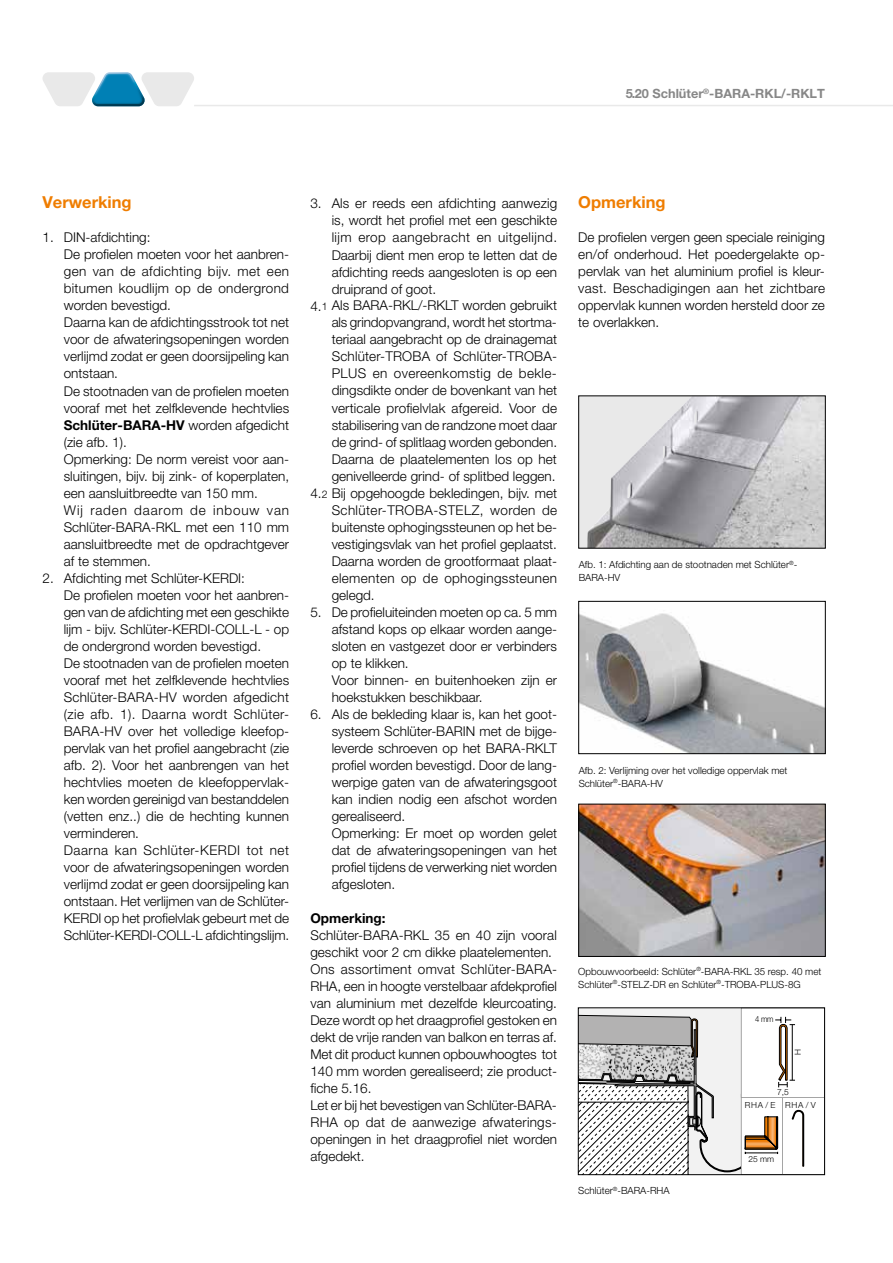
<style>
.page{position:relative;width:893px;height:1263px;background:#fff}
.page>*{position:absolute;margin:0;border:0;box-sizing:border-box;transform-origin:0 0}
.t1{font:700 16.5px "Helvetica Neue LT Pro";color:#ef7d00}
.t2{font:300 13.5px/17px "Helvetica Neue LT Pro";color:#000}
.t3{font:300 13.5px "Helvetica Neue LT Pro";letter-spacing:.03em;color:#000}
.t4{font:300 13.5px "Helvetica Neue LT Pro";letter-spacing:.035em;color:#000}
.t5{font:300 13.5px "Helvetica Neue LT Pro";letter-spacing:.025em;color:#000}
.t6{font:700 13.5px "Helvetica Neue LT Pro";color:#000}
.t7{font:700 12.75px "Helvetica Neue LT Pro";color:#878787}
.t8{font:300 9.9px/13.2px "Helvetica Neue LT Pro";color:#000}
.t9{font:300 8.4px "Helvetica Neue LTW1 G";letter-spacing:.1em;color:#000}
.t10{font:300 8.4px "Helvetica Neue LTW1 G";letter-spacing:.1em;color:#000;scale:.9 1}
.s1{font-weight:700}
.s2{font-size:10.5px}
</style>
<div class="page">
<hr style="left:194px;top:105px;width:699px;height:1px;background:#e9e9e9">
<svg style="left:43px;top:72px;width:151px;height:34px"></svg>
<div style="left:579px;top:396px;width:246px;height:152px;background:#e9e9e9"></div>
<img style="left:587px;top:397px;width:237px;height:150px">
<div style="left:578px;top:395px;width:248px;height:154px;border:1px solid #000"></div>
<img style="left:580px;top:613px;width:244px;height:139px">
<div style="left:578px;top:601px;width:248px;height:153px;border:1px solid #000"></div>
<img style="left:580px;top:806px;width:244px;height:149px">
<div style="left:578px;top:804px;width:248px;height:153px;border:1px solid #000"></div>
<svg style="left:580px;top:1009px;width:243px;height:164px"></svg>
<div style="left:578px;top:1007px;width:247px;height:168px;border:1px solid #000"></div>
<p class="t7" style="left:626px;top:86px;width:201px">5.20 Schlüter<sup>®</sup>-BARA-RKL/-RKLT</p>
<p class="t1" style="left:43px;top:192px;width:91px">Verwerking</p>
<p class="t2" style="left:64px;top:229px;width:227px;text-indent:-21px">1. DIN-afdichting:<br>De profielen moeten voor het aanbren&shy;gen van de afdichting bijv. met een bitumen koudlijm op de ondergrond worden bevestigd.<br>Daarna kan de afdichtingsstrook tot net voor de afwateringsopeningen worden verlijmd zodat er geen doorsijpeling kan ontstaan.<br>De stootnaden van de profielen moeten vooraf met het zelfklevende hechtvlies<br><span class="s1">Schlüter-BARA-HV</span> worden afgedicht (zie afb. 1).<br>Opmerking: De norm vereist voor aan&shy;sluitingen, bijv. bij zink- of koperplaten, een aansluitbreedte van 150 mm.<br>Wij raden daarom de inbouw van<br>Schlüter-BARA-RKL met een 110 mm aansluitbreedte met de opdrachtgever af te stemmen.</p>
<p class="t2" style="left:64px;top:569px;width:227px;text-indent:-21px">2. Afdichting met Schlüter-KERDI:<br>De profielen moeten voor het aanbren&shy;gen van de afdichting met een geschikte lijm - bijv. Schlüter-KERDI-COLL-L - op de ondergrond worden bevestigd.<br>De stootnaden van de profielen moeten vooraf met het zelfklevende hechtvlies Schlüter-BARA-HV worden afgedicht (zie afb. 1). Daarna wordt Schlüter-BARA-HV over het volledige kleefop&shy;pervlak van het profiel aangebracht (zie afb. 2). Voor het aanbrengen van het hechtvlies moeten de kleefoppervlak&shy;ken worden gereinigd van bestanddelen (vetten enz..) die de hechting kunnen verminderen.<br>Daarna kan Schlüter-KERDI tot net voor de afwateringsopeningen worden verlijmd zodat er geen doorsijpeling kan ontstaan. Het verlijmen van de Schlüter-KERDI op het profielvlak gebeurt met de Schlüter-KERDI-COLL-L afdichtingslijm.</p>
<p class="t2" style="left:310px;top:195px;width:248px">3. Als er reeds een afdichting aanwezig</p>
<p class="t2" style="left:332px;top:212px;width:227px">is, wordt het profiel met een geschikte</p>
<p class="t4" style="left:332px;top:229px;width:227px">lijm erop aangebracht en uitgelijnd.</p>
<p class="t2" style="left:332px;top:246px;width:227px">Daarbij dient men erop te letten dat de</p>
<p class="t2" style="left:332px;top:263px;width:227px">afdichting reeds aangesloten is op een</p>
<p class="t2" style="left:332px;top:280px;width:106px">druiprand of goot.</p>
<p class="t2" style="left:310px;top:297px;width:248px">4.<span class="s2">1</span> Als BARA-RKL/-RKLT worden gebruikt</p>
<p class="t2" style="left:332px;top:314px;width:227px">als grindopvangrand, wordt het stortma-</p>
<p class="t2" style="left:332px;top:331px;width:227px">teriaal aangebracht op de drainagemat</p>
<p class="t2" style="left:332px;top:348px;width:227px">Schlüter-TROBA of Schlüter-TROBA-</p>
<p class="t3" style="left:332px;top:365px;width:227px">PLUS en overeenkomstig de bekle-</p>
<p class="t2" style="left:332px;top:382px;width:227px">dingsdikte onder de bovenkant van het</p>
<p class="t2" style="left:332px;top:399px;width:227px">verticale profielvlak afgereid. Voor de</p>
<p class="t2" style="left:332px;top:416px;width:227px">stabilisering van de randzone moet daar</p>
<p class="t2" style="left:332px;top:433px;width:227px">de grind- of splitlaag worden gebonden.</p>
<p class="t2" style="left:332px;top:450px;width:227px">Daarna de plaatelementen los op het</p>
<p class="t2" style="left:332px;top:467px;width:225px">genivelleerde grind- of splitbed leggen.</p>
<p class="t2" style="left:310px;top:484px;width:248px">4.<span class="s2">2</span> Bij opgehoogde bekledingen, bijv. met</p>
<p class="t3" style="left:332px;top:501px;width:227px">Schlüter-TROBA-STELZ, worden de</p>
<p class="t2" style="left:332px;top:518px;width:227px">buitenste ophogingssteunen op het be-</p>
<p class="t2" style="left:332px;top:535px;width:227px">vestigingsvlak van het profiel geplaatst.</p>
<p class="t2" style="left:332px;top:552px;width:225px">Daarna worden de grootformaat plaat-</p>
<p class="t5" style="left:332px;top:569px;width:227px">elementen op de ophogingssteunen</p>
<p class="t2" style="left:332px;top:586px;width:45px">gelegd.</p>
<p class="t2" style="left:332px;top:603px;width:227px;text-indent:-21px">5. De profieluiteinden moeten op ca. 5 mm afstand kops op elkaar worden aange&shy;sloten en vastgezet door er verbinders op te klikken.<br>Voor binnen- en buitenhoeken zijn er hoekstukken beschikbaar.</p>
<p class="t2" style="left:332px;top:705px;width:227px;text-indent:-21px">6. Als de bekleding klaar is, kan het goot&shy;systeem Schlüter-BARIN met de bijge&shy;leverde schroeven op het BARA-RKLT profiel worden bevestigd. Door de lang&shy;werpige gaten van de afwateringsgoot kan indien nodig een afschot worden gerealiseerd.<br>Opmerking: Er moet op worden gelet dat de afwateringsopeningen van het profiel tijdens de verwerking niet worden afgesloten.</p>
<p class="t6" style="left:310px;top:910px;width:77px">Opmerking:</p>
<p class="t2" style="left:310px;top:926px;width:248px">Schlüter-BARA-RKL 35 en 40 zijn vooral geschikt voor 2 cm dikke plaatelementen.<br>Ons assortiment omvat Schlüter-BARA-RHA, een in hoogte verstelbaar afdekprofiel van aluminium met dezelfde kleurcoating.<br>Deze wordt op het draagprofiel gestoken en dekt de vrije randen van balkon en terras af.<br>Met dit product kunnen opbouwhoogtes tot 140 mm worden gerealiseerd; zie product&shy;fiche 5.16.<br>Let er bij het bevestigen van Schlüter-BARA-RHA op dat de aanwezige afwaterings&shy;openingen in het draagprofiel niet worden afgedekt.</p>
<p class="t1" style="left:578px;top:192px;width:89px">Opmerking</p>
<p class="t2" style="left:578px;top:229px;width:248px;text-align:justify">De profielen vergen geen speciale reiniging en/of onderhoud. Het poedergelakte op&shy;pervlak van het aluminium profiel is kleur&shy;vast. Beschadigingen aan het zichtbare oppervlak kunnen worden hersteld door ze te overlakken.</p>
<p class="t8" style="left:579px;top:558px;width:220px">Afb. 1: Afdichting aan de stootnaden met Schlüter<sup>®</sup>-<br>BARA-HV</p>
<p class="t8" style="left:579px;top:763px;width:210px">Afb. 2: Verlijming over het volledige oppervlak met<br>Schlüter<sup>®</sup>-BARA-HV</p>
<p class="t8" style="left:578px;top:964px;width:245px">Opbouwvoorbeeld: Schlüter<sup>®</sup>-BARA-RKL 35 resp. 40 met<br>Schlüter<sup>®</sup>-STELZ-DR en Schlüter<sup>®</sup>-TROBA-PLUS-8G</p>
<p class="t10" style="left:755px;top:1014px;width:22px">4 mm</p>
<p class="t9" style="left:793px;top:1055px;width:7px;rotate:-90deg">H</p>
<p class="t9" style="left:777px;top:1087px;width:13px">7,5</p>
<p class="t9" style="left:745px;top:1100px;width:73px">RHA/E RHA/V</p>
<p class="t8" style="left:578px;top:1184px;width:93px">Schlüter<sup>®</sup>-BARA-RHA</p>
<p class="t9" style="left:749px;top:1154px;width:27px">25 mm</p>
</div>
